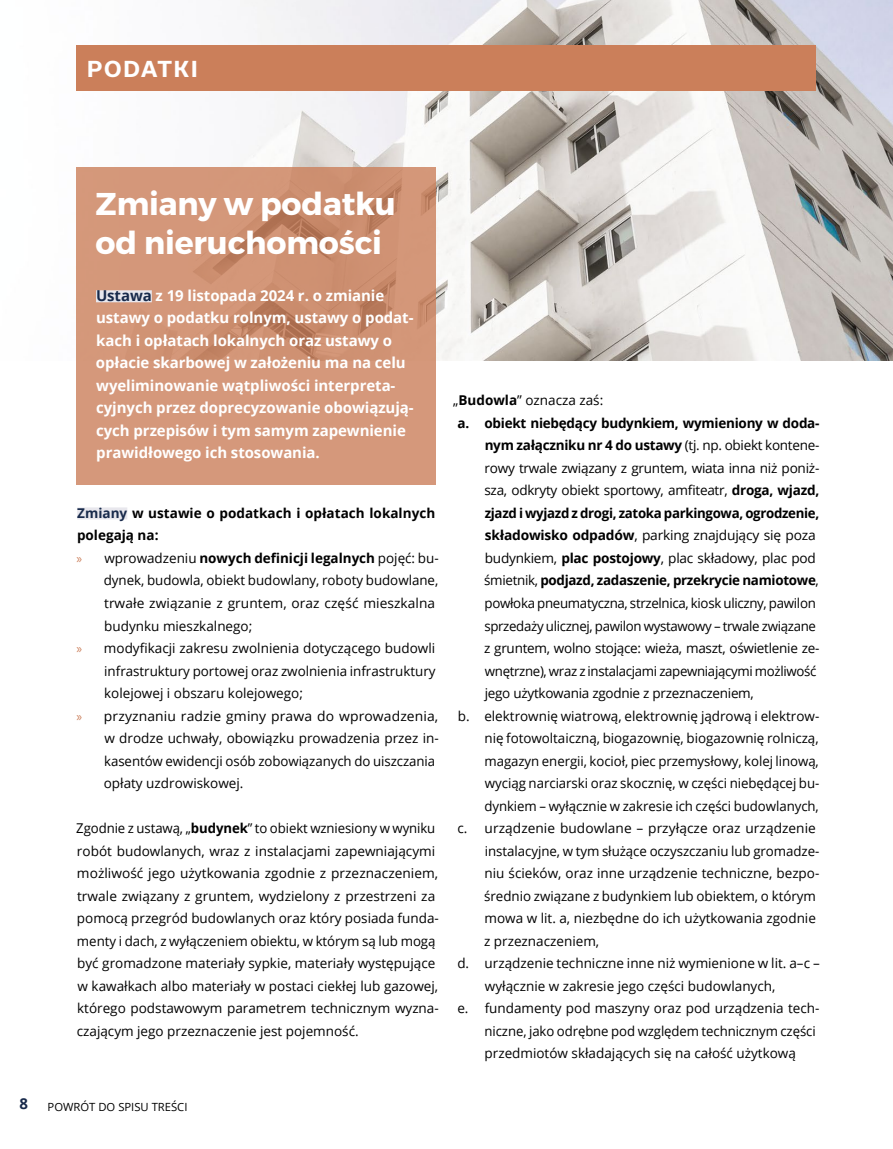
<style>
.page{position:relative;width:893px;height:1149px;background:#fff}
.page>*{position:absolute;margin:0;border:0;box-sizing:border-box;transform-origin:0 0}
.t1{font:31.5px/39px "Trueno Bd";letter-spacing:-.005em;color:#fff}
.t2{font:700 21px "Usual";letter-spacing:.09em;color:#fff}
.t3{font:700 15px/22.5px "Open Sans";letter-spacing:-.005em;color:#fff}
.t4{font:700 15px "Open Sans";color:#182a4b}
.t5{font:13.5px/22.5px "Open Sans";color:#000}
.t6{font:13.5px "Open Sans";letter-spacing:-.02em;color:#000}
.t7{font:700 13.5px "Open Sans";letter-spacing:-.02em;color:#000}
.t8{font:13.5px "Open Sans";letter-spacing:-.025em;color:#000}
.t9{font:700 13.5px "Open Sans";color:#000}
.t10{font:11.25px "Open Sans";color:#000}
.s1{color:#182a4b}
.s2{font-family:"Myriad Pro";font-weight:400;color:#cb7f5a}
.s3{font-weight:400}
.s4{font-family:"Myriad Pro";color:#cb7f5a}
.s5{font-weight:700}
</style>
<div class="page">
<img style="left:76px;top:0;width:817px;height:360px">
<svg style="left:77px;top:167px;width:359px;height:318px;fill:#d4977a"></svg>
<div style="left:77px;top:507px;width:50px;height:12px;background:#e8e7ed"></div>
<div style="left:96px;top:290px;width:56px;height:12px;background:#e8e7ed"></div>
<div style="left:76px;top:46px;width:740px;height:45px;background:#cb7f5a"></div>
<h2 class="t2" style="left:87px;top:57px;width:112px">PODATKI</h2>
<h1 class="t1" style="left:96px;top:185px;width:302px">Zmiany w podatku od nieruchomości</h1>
<p class="t3" style="left:96px;top:283px;width:319px"><span class="s1">Ustawa</span> z 19 listopada 2024 r. o zmianie ustawy o podatku rolnym, ustawy o podat&shy;kach i opłatach lokalnych oraz ustawy o opłacie skarbowej w założeniu ma na celu wyeliminowanie wątpliwości interpreta&shy;cyjnych przez doprecyzowanie obowiązują&shy;cych przepisów i tym samym zapewnienie prawidłowego ich stosowania.</p>
<p class="t9" style="left:77px;top:503px;width:360px"><span class="s1">Zmiany</span> w ustawie o podatkach i opłatach lokalnych</p>
<p class="t9" style="left:77px;top:526px;width:83px">polegają na:</p>
<p class="t9" style="left:77px;top:548px;width:364px"><span class="s2">»</span> <span class="s3">wprowadzeniu</span> nowych definicji legalnych <span class="s3">pojęć: bu-</span></p>
<p class="t5" style="left:104px;top:569px;width:336px">dynek, budowla, obiekt budowlany, roboty budowlane,</p>
<p class="t5" style="left:104px;top:591px;width:333px">trwałe związanie z gruntem, oraz część mieszkalna</p>
<p class="t5" style="left:104px;top:614px;width:150px">budynku mieszkalnego;</p>
<p class="t5" style="left:77px;top:636px;width:360px"><span class="s4">»</span> modyfikacji zakresu zwolnienia dotyczącego budowli</p>
<p class="t5" style="left:104px;top:659px;width:333px">infrastruktury portowej oraz zwolnienia infrastruktury</p>
<p class="t5" style="left:104px;top:681px;width:200px">kolejowej i obszaru kolejowego;</p>
<p class="t5" style="left:77px;top:704px;width:363px"><span class="s4">»</span> przyznaniu radzie gminy prawa do wprowadzenia,</p>
<p class="t5" style="left:104px;top:726px;width:336px">w drodze uchwały, obowiązku prowadzenia przez in-</p>
<p class="t5" style="left:104px;top:749px;width:333px">kasentów ewidencji osób zobowiązanych do uiszczania</p>
<p class="t5" style="left:104px;top:771px;width:141px">opłaty uzdrowiskowej.</p>
<p class="t5" style="left:76px;top:816px;width:364px">Zgodnie z ustawą, „<span class="s5">budynek</span>” to obiekt wzniesiony w wyniku robót budowlanych, wraz z instalacjami zapewniającymi możliwość jego użytkowania zgodnie z przeznaczeniem, trwale związany z gruntem, wydzielony z przestrzeni za pomocą przegród budowlanych oraz który posiada funda&shy;menty i dach, z wyłączeniem obiektu, w którym są lub mogą być gromadzone materiały sypkie, materiały występujące w kawałkach albo materiały w postaci ciekłej lub gazowej, którego podstawowym parametrem technicznym wyzna&shy;czającym jego przeznaczenie jest pojemność.</p>
<p class="t4" style="left:20px;top:1092px;width:10px">8</p>
<p class="t10" style="left:48px;top:1099px;width:141px">POWRÓT DO SPISU TREŚCI</p>
<p class="t5" style="left:453px;top:389px;width:152px">„<span class="s5">Budowla</span>” oznacza zaś:</p>
<p class="t7" style="left:458px;top:413px;width:363px">a. obiekt niebędący budynkiem, wymieniony w doda-</p>
<p class="t7" style="left:485px;top:436px;width:336px">nym załączniku nr 4 do ustawy <span class="s3">(tj. np. obiekt kontene-</span></p>
<p class="t6" style="left:485px;top:458px;width:336px">rowy trwale związany z gruntem, wiata inna niż poniż-</p>
<p class="t6" style="left:484px;top:481px;width:336px">sza, odkryty obiekt sportowy, amfiteatr, <span class="s5">droga, wjazd,</span></p>
<p class="t7" style="left:485px;top:503px;width:336px">zjazd i wyjazd z drogi, zatoka parkingowa, ogrodzenie,</p>
<p class="t5" style="left:485px;top:524px;width:332px"><span class="s5">składowisko odpadów</span>, parking znajdujący się poza</p>
<p class="t6" style="left:485px;top:548px;width:333px">budynkiem, <span class="s5">plac postojowy</span>, plac składowy, plac pod</p>
<p class="t7" style="left:484px;top:571px;width:336px"><span class="s3">śmietnik,</span> podjazd, zadaszenie, przekrycie namiotowe<span class="s3">,</span></p>
<p class="t8" style="left:485px;top:593px;width:333px">powłoka pneumatyczna, strzelnica, kiosk uliczny, pawilon</p>
<p class="t8" style="left:484px;top:616px;width:333px">sprzedaży ulicznej, pawilon wystawowy – trwale związane</p>
<p class="t6" style="left:484px;top:638px;width:337px">z gruntem, wolno stojące: wieża, maszt, oświetlenie ze-</p>
<p class="t8" style="left:485px;top:661px;width:333px">wnętrzne), wraz z instalacjami zapewniającymi możliwość</p>
<p class="t6" style="left:485px;top:683px;width:271px">jego użytkowania zgodnie z przeznaczeniem,</p>
<p class="t5" style="left:458px;top:704px;width:363px">b. elektrownię wiatrową, elektrownię jądrową i elektrow-</p>
<p class="t5" style="left:485px;top:726px;width:336px">nię fotowoltaiczną, biogazownię, biogazownię rolniczą,</p>
<p class="t5" style="left:485px;top:749px;width:336px">magazyn energii, kocioł, piec przemysłowy, kolej linową,</p>
<p class="t5" style="left:485px;top:771px;width:336px">wyciąg narciarski oraz skocznię, w części niebędącej bu-</p>
<p class="t5" style="left:484px;top:794px;width:336px">dynkiem – wyłącznie w zakresie ich części budowlanych,</p>
<p class="t5" style="left:457px;top:816px;width:360px">c. urządzenie budowlane – przyłącze oraz urządzenie</p>
<p class="t5" style="left:485px;top:839px;width:336px">instalacyjne, w tym służące oczyszczaniu lub gromadze-</p>
<p class="t5" style="left:485px;top:861px;width:336px">niu ścieków, oraz inne urządzenie techniczne, bezpo-</p>
<p class="t5" style="left:484px;top:884px;width:333px">średnio związane z budynkiem lub obiektem, o którym</p>
<p class="t5" style="left:485px;top:906px;width:333px">mowa w lit. a, niezbędne do ich użytkowania zgodnie</p>
<p class="t5" style="left:484px;top:929px;width:117px">z przeznaczeniem,</p>
<p class="t5" style="left:457px;top:951px;width:364px">d. urządzenie techniczne inne niż wymienione w lit. a–c –</p>
<p class="t5" style="left:485px;top:974px;width:292px">wyłącznie w zakresie jego części budowlanych,</p>
<p class="t5" style="left:457px;top:996px;width:364px">e. fundamenty pod maszyny oraz pod urządzenia tech-</p>
<p class="t5" style="left:485px;top:1019px;width:333px">niczne, jako odrębne pod względem technicznym części</p>
<p class="t5" style="left:485px;top:1041px;width:313px">przedmiotów składających się na całość użytkową</p>
</div>
